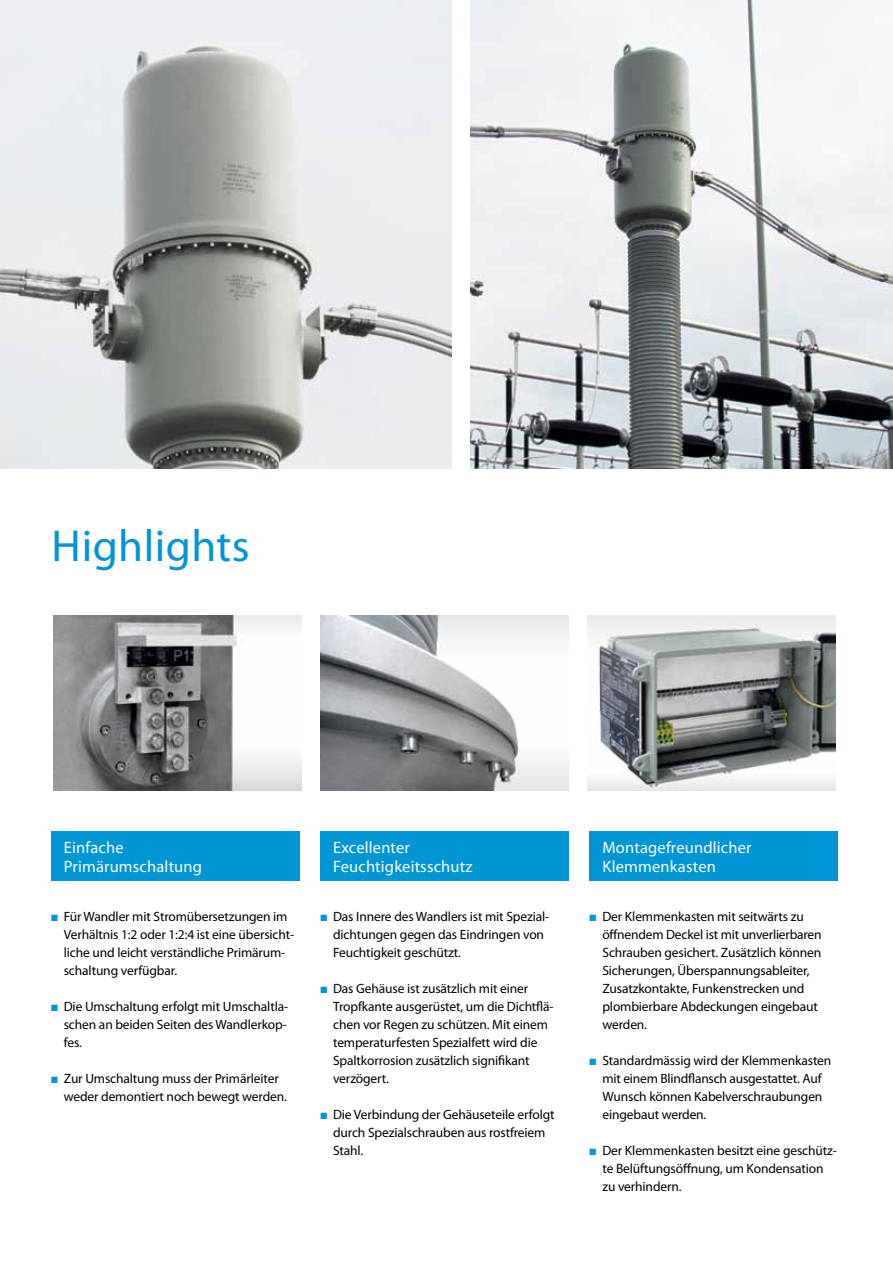
<style>
.page{position:relative;width:893px;height:1263px;background:#fff}
.page>*{position:absolute;margin:0;border:0;box-sizing:border-box;transform-origin:0 0}
.t1{font:45px "Myriad Pro";letter-spacing:.01em;color:#0095d5}
.t2{font:16.5px/18.8px "Myriad Pro";letter-spacing:.01em;color:#fff}
.t3{font:13.5px/18px "Myriad Pro";letter-spacing:-.01em;color:#000}
.s1{color:#0095d5}
</style>
<div class="page">
<img style="left:470px;top:0;width:423px;height:468px">
<img style="left:0;top:0;width:451px;height:468px">
<img style="left:53px;top:615px;width:248px;height:176px">
<img style="left:320px;top:615px;width:249px;height:176px">
<img style="left:587px;top:615px;width:249px;height:176px">
<div style="left:51px;top:831px;width:248px;height:50px;background:#0095d5"></div>
<div style="left:320px;top:831px;width:248px;height:50px;background:#0095d5"></div>
<div style="left:590px;top:831px;width:248px;height:50px;background:#0095d5"></div>
<h1 class="t1" style="left:51px;top:518px;width:200px">Highlights</h1>
<p class="t2" style="left:64px;top:838px;width:140px">Einfache<br>Primärumschaltung</p>
<p class="t2" style="left:333px;top:838px;width:141px">Excellenter<br>Feuchtigkeitsschutz</p>
<p class="t2" style="left:602px;top:838px;width:151px">Montagefreundlicher<br>Klemmenkasten</p>
<p class="t3" style="left:64px;top:908px;width:232px;text-indent:-13px"><span class="s1">■</span> Für Wandler mit Stromübersetzungen im Verhältnis 1:2 oder 1:2:4 ist eine übersicht&shy;liche und leicht verständliche Primärum&shy;schaltung verfügbar.</p>
<p class="t3" style="left:64px;top:998px;width:226px;text-align:justify;text-indent:-13px"><span class="s1">■</span> Die Umschaltung erfolgt mit Umschaltla&shy;schen an beiden Seiten des Wandlerkop&shy;fes.</p>
<p class="t3" style="left:64px;top:1070px;width:225px;text-indent:-13px"><span class="s1">■</span> Zur Umschaltung muss der Primärleiter weder demontiert noch bewegt werden.</p>
<p class="t3" style="left:333px;top:908px;width:218px;text-indent:-13px"><span class="s1">■</span> Das Innere des Wandlers ist mit Spezial&shy;dichtungen gegen das Eindringen von<br>Feuchtigkeit geschützt.</p>
<p class="t3" style="left:333px;top:980px;width:222px;text-indent:-13px"><span class="s1">■</span> Das Gehäuse ist zusätzlich mit einer Tropfkante ausgerüstet, um die Dichtflä&shy;chen vor Regen zu schützen. Mit einem temperaturfesten Spezialfett wird die Spaltkorrosion zusätzlich signifikant verzögert.</p>
<p class="t3" style="left:333px;top:1106px;width:223px;text-indent:-13px"><span class="s1">■</span> Die Verbindung der Gehäuseteile erfolgt durch Spezialschrauben aus rostfreiem<br>Stahl.</p>
<p class="t3" style="left:602px;top:908px;width:221px;text-indent:-13px"><span class="s1">■</span> Der Klemmenkasten mit seitwärts zu öffnendem Deckel ist mit unverlierbaren Schrauben gesichert. Zusätzlich können Sicherungen, Überspannungsableiter, Zusatzkontakte, Funkenstrecken und plombierbare Abdeckungen eingebaut werden.</p>
<p class="t3" style="left:602px;top:1052px;width:230px;text-indent:-13px"><span class="s1">■</span> Standardmässig wird der Klemmenkasten mit einem Blindflansch ausgestattet. Auf Wunsch können Kabelverschraubungen eingebaut werden.</p>
<p class="t3" style="left:602px;top:1142px;width:236px;text-indent:-13px"><span class="s1">■</span> Der Klemmenkasten besitzt eine geschütz&shy;te Belüftungsöffnung, um Kondensation zu verhindern.</p>
</div>
